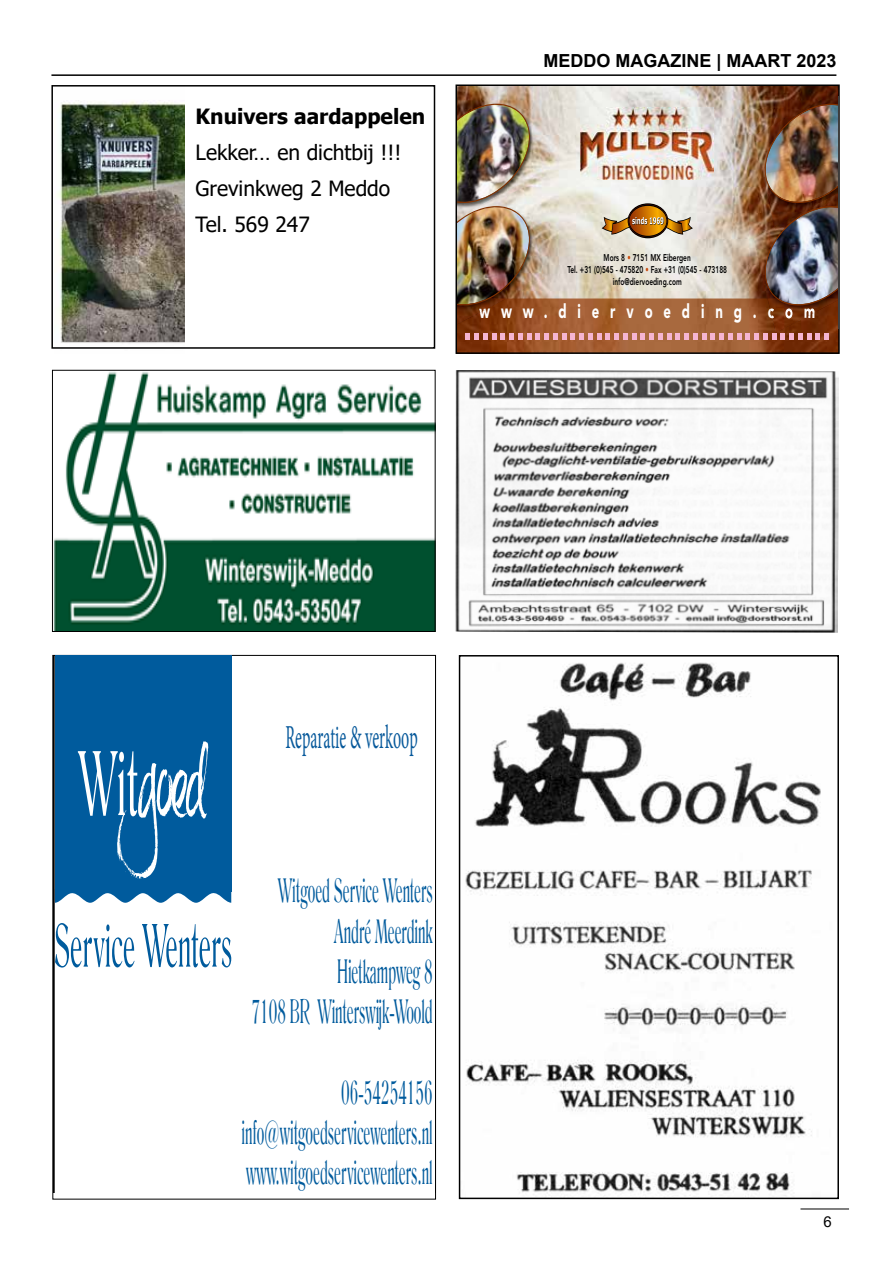
<style>
.page{position:relative;width:893px;height:1263px;background:#fff}
.page>*{position:absolute;margin:0;border:0;box-sizing:border-box;transform-origin:0 0}
.t1{font:33.45px/40.2px "Salernomi J";color:#005b9d;text-align:right;scale:.48 1}
.t2{font:33.45px "Minion Pro";color:#07599b;scale:.48 1}
.t3{font:21px/36px "Tahoma";color:#000}
.t4{font:700 21px "Tahoma";color:#000}
.t5{font:900 19.5px "Avenir";color:#fff;scale:.67 1}
.t6{font:700 18px "Arial";color:#000}
.t7{font:15px "Arial";color:#000}
.t8{font:800 9.75px/11.7px "Avenir";color:#000;text-align:center;scale:.67 1}
.s1{color:#ca4b0c}
</style>
<div class="page">
<hr style="left:51px;top:74px;width:785px;height:2px;background:#000">
<hr style="left:800px;top:1208px;width:49px;height:1px;background:#000">
<img style="left:458px;top:87px;width:379px;height:264px">
<div style="left:455px;top:84px;width:385px;height:270px;border:2px solid #000"></div>
<img style="left:465px;top:662px;width:356px;height:534px">
<div style="left:459px;top:655px;width:380px;height:544px;border:2px solid #000"></div>
<svg style="left:53px;top:655px;width:382px;height:537px"></svg>
<img style="left:54px;top:372px;width:379px;height:258px">
<div style="left:52px;top:370px;width:383px;height:262px;border:1px solid #000"></div>
<img style="left:455px;top:370px;width:384px;height:263px">
<img style="left:57px;top:100px;width:127px;height:243px">
<div style="left:51px;top:85px;width:384px;height:264px;border:2px solid #000"></div>
<p class="t4" style="left:196px;top:102px;width:231px">Knuivers aardappelen</p>
<p class="t3" style="left:196px;top:136px;width:207px">Lekker… en dichtbij !!!<br>Grevinkweg 2 Meddo<br>Tel. 569 247</p>
<p class="t6" style="left:543px;top:48px;width:295px">MEDDO MAGAZINE | MAART 2023</p>
<p class="t8" style="left:567px;top:252px;width:240px">Mors 8 <span class="s1">•</span> 7151 MX Eibergen<br>Tel. +31 (0)545 - 475820 <span class="s1">•</span> Fax +31 (0)545 - 473188 info@diervoeding.com</p>
<p class="t5" style="left:479px;top:300px;width:503px">www.diervoeding.com</p>
<p class="t2" style="left:285px;top:714px;width:278px">Reparatie &amp; verkoop</p>
<p class="t1" style="left:252px;top:870px;width:379px">Witgoed Service Wenters<br>André Meerdink<br>Hietkampweg 8<br>7108 BR Winterswijk-Woold</p>
<p class="t1" style="left:242px;top:1071px;width:400px;text-align:justify;text-indent:100px">06-54254156 info@witgoedservicewenters.nl www.witgoedservicewenters.nl</p>
<p class="t7" style="left:823px;top:1211px;width:10px">6</p>
</div>
